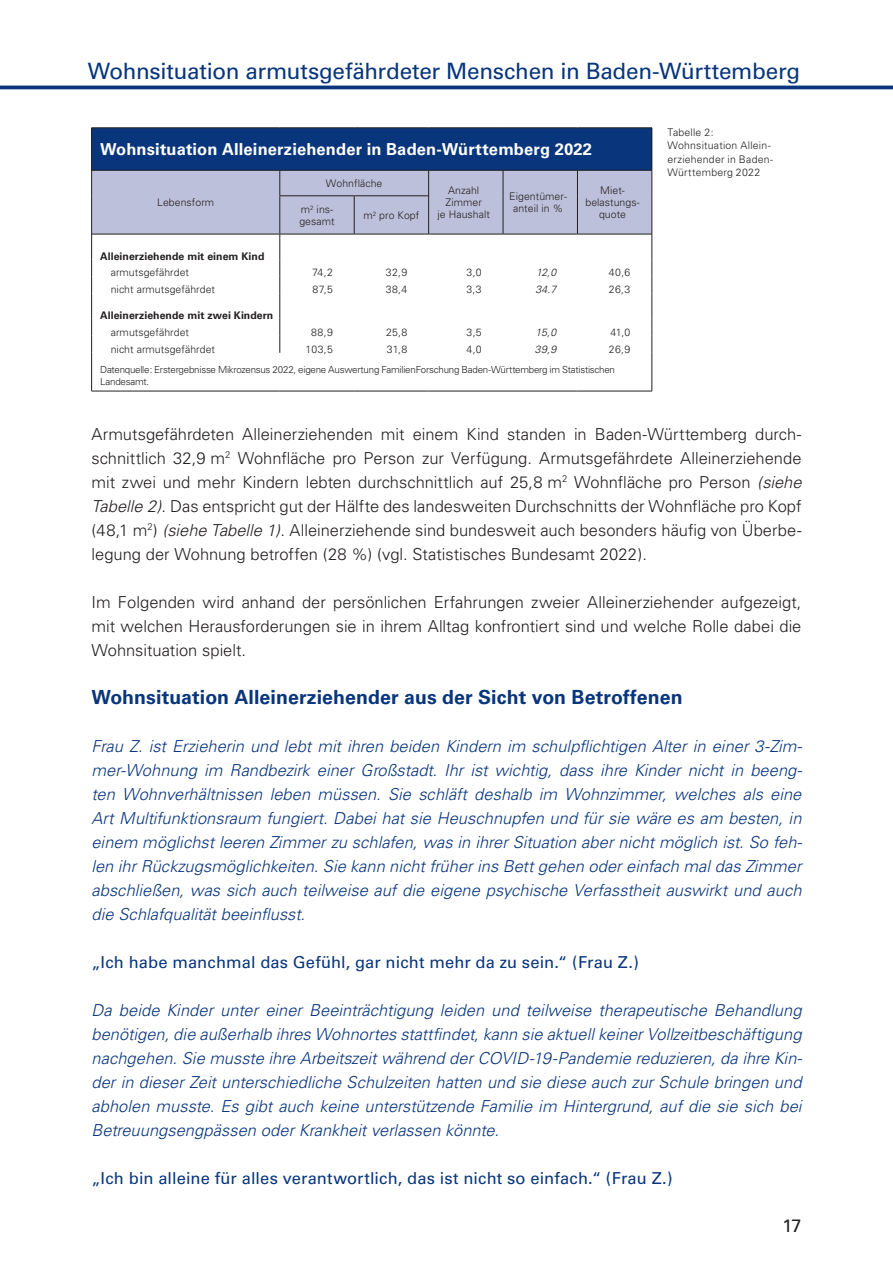
<style>
.page{position:relative;width:893px;height:1263px;background:#fff}
.page>*{position:absolute;margin:0;border:0;box-sizing:border-box;transform-origin:0 0}
.t1{font:22.5px "Univers";letter-spacing:-.01em;color:#08357c}
.t2{font:700 19.5px "Univers";letter-spacing:.005em;color:#08357c}
.t3{font:18px "Univers";color:#231f20}
.t4{font:italic 300 16.5px/24px "Univers";color:#08357c;text-align:justify}
.t5{font:300 16.5px/24px "Univers";color:#231f20;text-align:justify}
.t6{font:16.5px "Univers";letter-spacing:.005em;color:#08357c}
.t7{font:700 16.5px "Univers";letter-spacing:.01em;color:#fff}
.t8{font:300 10.5px/12px "Univers";letter-spacing:.005em;color:#231f20;text-align:center}
.t9{font:700 10.5px "Univers";letter-spacing:.005em;color:#231f20}
.t10{font:italic 300 10.5px "Univers";letter-spacing:-.01em;color:#231f20}
.t11{font:300 9.75px/11.7px "Univers";letter-spacing:-.025em;color:#231f20}
.s1{font-style:italic}
</style>
<div class="page">
<hr style="left:0;top:86px;width:893px;height:3px;background:#08357c">
<div style="left:92px;top:128px;width:560px;height:42px;background:#08357c"></div>
<svg style="left:92px;top:353px;width:560px;height:38px"></svg>
<hr style="left:652px;top:128px;width:1px;height:42px;background:#231f20">
<hr style="left:652px;top:353px;width:1px;height:38px;background:#231f20">
<hr style="left:91px;top:353px;width:1px;height:38px;background:#231f20">
<hr style="left:91px;top:128px;width:1px;height:42px;background:#231f20">
<hr style="left:91px;top:127px;width:189px;height:1px;background:#231f20">
<hr style="left:280px;top:127px;width:74px;height:1px;background:#231f20">
<hr style="left:354px;top:127px;width:75px;height:1px;background:#231f20">
<hr style="left:429px;top:127px;width:74px;height:1px;background:#231f20">
<hr style="left:503px;top:127px;width:74px;height:1px;background:#231f20">
<hr style="left:577px;top:127px;width:75px;height:1px;background:#231f20">
<hr style="left:91px;top:391px;width:189px;height:1px;background:#231f20">
<hr style="left:280px;top:391px;width:74px;height:1px;background:#231f20">
<hr style="left:354px;top:391px;width:75px;height:1px;background:#231f20">
<hr style="left:429px;top:391px;width:74px;height:1px;background:#231f20">
<hr style="left:503px;top:391px;width:74px;height:1px;background:#231f20">
<hr style="left:577px;top:391px;width:75px;height:1px;background:#231f20">
<svg style="left:91px;top:170px;width:562px;height:183px"></svg>
<hr style="left:279px;top:196px;width:1px;height:38px;background:#231f20">
<hr style="left:92px;top:234px;width:188px;height:1px;background:#231f20">
<hr style="left:429px;top:234px;width:74px;height:1px;background:#231f20">
<h1 class="t1" style="left:88px;top:57px;width:714px">Wohnsituation armutsgefährdeter Menschen in Baden-Württemberg</h1>
<p class="t7" style="left:100px;top:140px;width:493px">Wohnsituation Alleinerziehender in Baden-Württemberg 2022</p>
<p class="t8" style="left:157px;top:197px;width:59px">Lebensform</p>
<p class="t8" style="left:326px;top:177px;width:58px">Wohnfläche</p>
<p class="t8" style="left:299px;top:203px;width:37px;text-align:left">m<sup>2</sup> ins&shy;gesamt</p>
<p class="t8" style="left:363px;top:209px;width:57px">m<sup>2</sup> pro Kopf</p>
<p class="t8" style="left:437px;top:185px;width:54px">Anzahl<br>Zimmer<br>je Haushalt</p>
<p class="t8" style="left:509px;top:191px;width:59px">Eigentümer&shy;anteil in %</p>
<p class="t8" style="left:585px;top:185px;width:56px">Miet&shy;belastungs&shy;quote</p>
<p class="t9" style="left:100px;top:250px;width:166px">Alleinerziehende mit einem Kind</p>
<p class="t8" style="left:111px;top:267px;width:80px">armutsgefährdet</p>
<p class="t8" style="left:312px;top:267px;width:22px">74,2</p>
<p class="t8" style="left:386px;top:267px;width:23px">32,9</p>
<p class="t8" style="left:467px;top:267px;width:17px">3,0</p>
<p class="t10" style="left:536px;top:266px;width:22px">12,0</p>
<p class="t8" style="left:609px;top:267px;width:23px">40,6</p>
<p class="t8" style="left:111px;top:284px;width:106px">nicht armutsgefährdet</p>
<p class="t8" style="left:312px;top:284px;width:22px">87,5</p>
<p class="t8" style="left:386px;top:284px;width:23px">38,4</p>
<p class="t8" style="left:466px;top:284px;width:17px">3,3</p>
<p class="t10" style="left:535px;top:283px;width:22px">34.7</p>
<p class="t8" style="left:609px;top:284px;width:23px">26,3</p>
<p class="t9" style="left:100px;top:309px;width:175px">Alleinerziehende mit zwei Kindern</p>
<p class="t8" style="left:111px;top:326px;width:80px">armutsgefährdet</p>
<p class="t8" style="left:311px;top:326px;width:23px">88,9</p>
<p class="t8" style="left:386px;top:326px;width:23px">25,8</p>
<p class="t8" style="left:467px;top:326px;width:17px">3,5</p>
<p class="t10" style="left:536px;top:326px;width:22px">15,0</p>
<p class="t8" style="left:610px;top:326px;width:22px">41,0</p>
<p class="t8" style="left:111px;top:343px;width:106px">nicht armutsgefährdet</p>
<p class="t8" style="left:306px;top:343px;width:29px">103,5</p>
<p class="t8" style="left:387px;top:343px;width:22px">31,8</p>
<p class="t8" style="left:467px;top:343px;width:17px">4,0</p>
<p class="t10" style="left:535px;top:343px;width:23px">39,9</p>
<p class="t8" style="left:609px;top:343px;width:23px">26,9</p>
<p class="t11" style="left:100px;top:364px;width:516px">Datenquelle: Erstergebnisse Mikrozensus 2022, eigene Auswertung FamilienForschung Baden-Württemberg im Statistischen<br>Landesamt.</p>
<p class="t8" style="left:668px;top:125px;width:107px;line-height:13.5px;text-align:left">Tabelle 2:<br>Wohnsituation Allein&shy;erziehender in Baden-<br>Württemberg 2022</p>
<p class="t5" style="left:91px;top:422px;width:712px">Armutsgefährdeten Alleinerziehenden mit einem Kind standen in Baden-Württemberg durch&shy;schnittlich 32,9 m<sup>2</sup> Wohnfläche pro Person zur Verfügung. Armutsgefährdete Alleinerziehende mit zwei und mehr Kindern lebten durchschnittlich auf 25,8 m<sup>2</sup> Wohnfläche pro Person <span class="s1">(siehe Tabelle 2)</span>. Das entspricht gut der Hälfte des landesweiten Durchschnitts der Wohnfläche pro Kopf (48,1 m<sup>2</sup>) <span class="s1">(siehe Tabelle 1)</span>. Alleinerziehende sind bundesweit auch besonders häufig von Überbe&shy;legung der Wohnung betroffen (28 %) (vgl. Statistisches Bundesamt 2022).</p>
<p class="t5" style="left:91px;top:590px;width:712px">Im Folgenden wird anhand der persönlichen Erfahrungen zweier Alleinerziehender aufgezeigt, mit welchen Herausforderungen sie in ihrem Alltag konfrontiert sind und welche Rolle dabei die Wohnsituation spielt.</p>
<p class="t2" style="left:91px;top:685px;width:593px">Wohnsituation Alleinerziehender aus der Sicht von Betroffenen</p>
<p class="t4" style="left:91px;top:734px;width:712px">Frau Z. ist Erzieherin und lebt mit ihren beiden Kindern im schulpflichtigen Alter in einer 3-Zim&shy;mer-Wohnung im Randbezirk einer Großstadt. Ihr ist wichtig, dass ihre Kinder nicht in beeng&shy;ten Wohnverhältnissen leben müssen. Sie schläft deshalb im Wohnzimmer, welches als eine Art Multifunktionsraum fungiert. Dabei hat sie Heuschnupfen und für sie wäre es am besten, in einem möglichst leeren Zimmer zu schlafen, was in ihrer Situation aber nicht möglich ist. So feh&shy;len ihr Rückzugsmöglichkeiten. Sie kann nicht früher ins Bett gehen oder einfach mal das Zimmer abschließen, was sich auch teilweise auf die eigene psychische Verfasstheit auswirkt und auch die Schlafqualität beeinflusst.</p>
<p class="t6" style="left:91px;top:952px;width:549px">„Ich habe manchmal das Gefühl, gar nicht mehr da zu sein.“ (Frau Z.)</p>
<p class="t4" style="left:91px;top:998px;width:712px">Da beide Kinder unter einer Beeinträchtigung leiden und teilweise therapeutische Behandlung benötigen, die außerhalb ihres Wohnortes stattfindet, kann sie aktuell keiner Vollzeitbeschäftigung nachgehen. Sie musste ihre Arbeitszeit während der COVID-19-Pandemie reduzieren, da ihre Kin&shy;der in dieser Zeit unterschiedliche Schulzeiten hatten und sie diese auch zur Schule bringen und abholen musste. Es gibt auch keine unterstützende Familie im Hintergrund, auf die sie sich bei Betreuungsengpässen oder Krankheit verlassen könnte.</p>
<p class="t6" style="left:91px;top:1168px;width:583px">„Ich bin alleine für alles verantwortlich, das ist nicht so einfach.“ (Frau Z.)</p>
<p class="t3" style="left:782px;top:1215px;width:21px">17</p>
</div>
